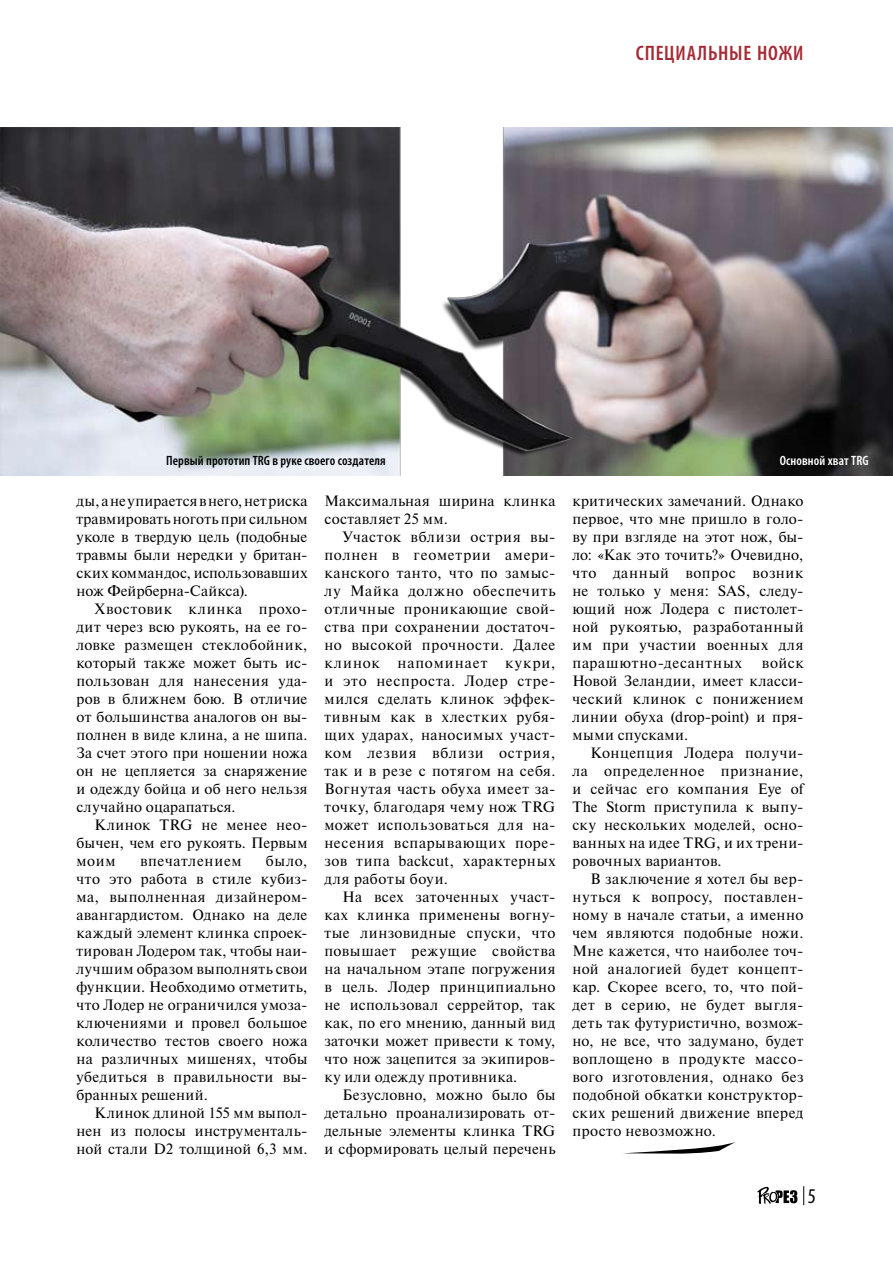
<style>
.page{position:relative;width:893px;height:1263px;background:#fff}
.page>*{position:absolute;margin:0;border:0;box-sizing:border-box;transform-origin:0 0}
.t1{font:600 condensed 21px "Myriad Pro";letter-spacing:.04em;color:#a52a33}
.t2{font:condensed 21px "Myriad Pro";color:#000}
.t3{font:15px/18px "Newton C";letter-spacing:.025em;color:#000;text-align:justify}
.t4{font:600 condensed 13.5px "Myriad Pro";letter-spacing:.005em;color:#000}
.t5{font:600 condensed 13.5px "Myriad Pro";letter-spacing:.01em;color:#fff}
</style>
<div class="page">
<svg style="left:757px;top:1187px;width:40px;height:17px"></svg>
<svg style="left:803px;top:1186px;width:1px;height:19px"></svg>
<img style="left:638px;top:128px;width:255px;height:347px">
<img style="left:0;top:128px;width:638px;height:347px">
<svg style="left:623px;top:1142px;width:113px;height:12px"></svg>
<h1 class="t1" style="left:636px;top:40px;width:169px">специальные ножи</h1>
<p class="t4" style="left:166px;top:452px;width:221px">Первый прототип TRG в руке своего создателя</p>
<p class="t5" style="left:780px;top:452px;width:90px">Основной хват TRG</p>
<p class="t3" style="left:77px;top:491px;width:233px">ды, ане упирается внего, нет риска травмировать ноготь при сильном уколе в твердую цель (подобные травмы были нередки у британ‑ ских коммандос, использовавших нож Фейрберна-Сайкса).</p>
<p class="t3" style="left:76px;top:599px;width:233px;text-indent:18px">Хвостовик клинка прохо‑ дит через всю рукоять, на ее го‑ ловке размещен стеклобойник, который также может быть ис‑ пользован для нанесения уда‑ ров в ближнем бою. В отличие от большинства аналогов он вы‑ полнен в виде клина, а не шипа.<br>За счет этого при ношении ножа он не цепляется за снаряжение и одежду бойца и об него нельзя случайно оцарапаться.</p>
<p class="t3" style="left:76px;top:815px;width:233px;text-indent:18px">Клинок TRG не менее нео‑ бычен, чем его рукоять. Первым моим</p>
<p class="t3" style="left:76px;top:851px;width:233px;text-align:left;text-indent:189px">было, что это работа в стиле кубиз‑ ма, выполненная дизайнером&shy;авангардистом. Однако на деле каждый элемент клинка спроек‑ тирован Лодером так, чтобы наи‑ лучшим образом выполнять свои функции. Необходимо отметить, что Лодер не ограничился умоза‑ ключениями и провел большое количество тестов своего ножа на различных мишенях, чтобы убедиться в правильности вы‑ бранных решений.</p>
<p class="t3" style="left:76px;top:1103px;width:233px;text-indent:18px">Клинок длиной 155 мм выпол‑ нен из полосы инструменталь‑ ной стали D2 толщиной 6,3 мм.</p>
<p class="t3" style="left:140px;top:851px;width:103px">впечатлением</p>
<p class="t3" style="left:324px;top:491px;width:232px">Максимальная ширина клинка составляет 25 мм.</p>
<p class="t3" style="left:324px;top:527px;width:233px;text-indent:18px">Участок вблизи острия вы‑ полнен в геометрии амери‑ канского танто, что по замыс‑ лу Майка должно обеспечить отличные проникающие свой‑ ства при сохранении достаточ‑ но высокой прочности. Далее клинок напоминает кукри, и это неспроста. Лодер стре‑ мился сделать клинок эффек‑ тивным как в хлестких рубя‑ щих ударах, наносимых участ‑ ком лезвия вблизи острия, так и в резе с потягом на себя.<br>Вогнутая часть обуха имеет за‑ точку, благодаря чему нож TRG может использоваться для на‑ несения вспарывающих поре‑ зов типа backcut, характерных для работы боуи.</p>
<p class="t3" style="left:324px;top:887px;width:233px;text-indent:18px">На всех заточенных участ‑ ках клинка применены вогну‑ тые линзовидные спуски, что повышает режущие свойства на начальном этапе погружения в цель. Лодер принципиально не использовал серрейтор, так как, по его мнению, данный вид заточки может привести к тому, что нож зацепится за экипиров‑ ку или одежду противника.</p>
<p class="t3" style="left:324px;top:1085px;width:233px;text-indent:18px">Безусловно, можно было бы детально проанализировать от‑ дельные элементы клинка TRG и сформировать целый перечень</p>
<p class="t3" style="left:572px;top:491px;width:233px">критических замечаний. Однако первое, что мне пришло в голо‑ ву при взгляде на этот нож, бы‑ ло: «Как это точить?» Очевидно, что данный вопрос возник не только у меня: SAS, следу‑ ющий нож Лодера с пистолет‑ ной рукоятью, разработанный им при участии военных для парашютно-десантных</p>
<p class="t3" style="left:572px;top:653px;width:233px;text-indent:189px">войск Новой Зеландии, имеет класси‑ ческий клинок с понижением линии обуха (drop-point) и пря‑ мыми спусками.</p>
<p class="t3" style="left:572px;top:743px;width:233px;text-indent:18px">Концепция Лодера получи‑ ла определенное признание, и сейчас его компания Eye of The Storm приступила к выпу‑ ску нескольких моделей, осно‑ ванных на идее TRG, и их трени‑ ровочных вариантов.</p>
<p class="t3" style="left:572px;top:869px;width:233px;text-align:left;text-indent:18px">В заключение я хотел бы вер‑ нуться к вопросу, поставлен‑ ному в начале статьи, а именно чем являются подобные ножи.<br>Мне кажется, что наиболее точ‑ ной аналогией будет концепт&shy;кар. Скорее всего, то, что пой‑ дет в серию, не будет выгля‑ деть так футуристично, возмож‑ но, не все, что задумано, будет воплощено в продукте массо‑ вого изготовления, однако без подобной обкатки конструктор‑ ских решений движение вперед просто невозможно.</p>
<h1 class="t2" style="left:808px;top:1183px;width:10px">5</h1>
</div>
